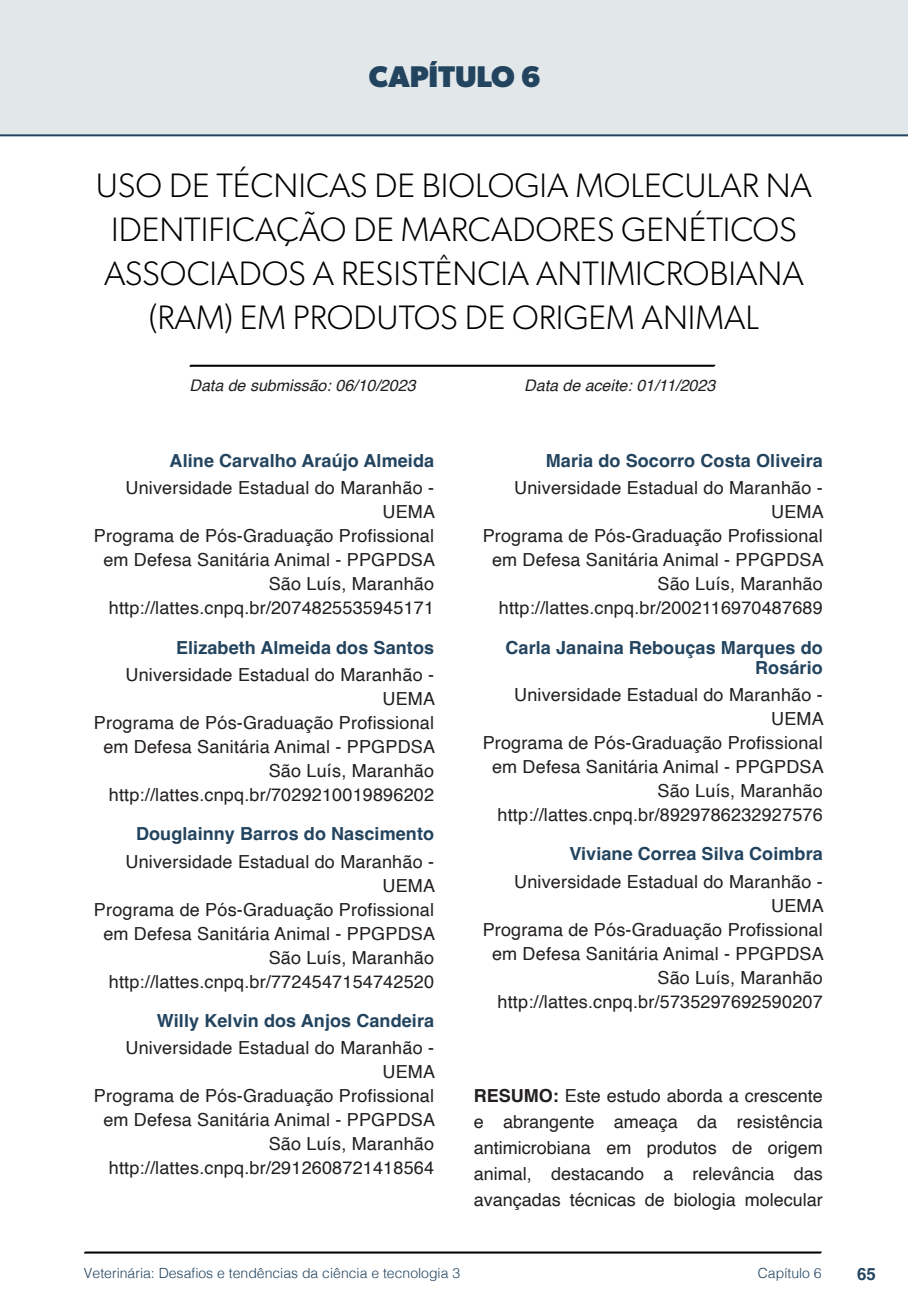
<style>
.page{position:relative;width:908px;height:1304px;background:#fff}
.page>*{position:absolute;margin:0;border:0;box-sizing:border-box;transform-origin:0 0}
.t1{font:300 34px/44px "Gibson";color:#000;text-align:center}
.t2{font:700 30px "Gibson";color:#23445f}
.t3{font:18px/24px "Helvetica";letter-spacing:.01em;color:#231f20;text-align:right}
.t4{font:700 18px/20px "Helvetica";letter-spacing:.005em;color:#23445f;text-align:right}
.t5{font:700 16.8px "Helvetica";color:#23445f}
.t6{font:italic 16px "Helvetica";color:#231f20}
.t7{font:300 14px "Helvetica";color:#23445f}
.s1{font-weight:700}
</style>
<div class="page">
<svg style="left:84px;top:1251px;width:737px;height:3px;background:#515151"></svg>
<svg style="left:189px;top:364px;width:526px;height:3px;background:#4f4f4f"></svg>
<div style="left:0;top:0;width:907px;height:136px;background:#e2e7e9"></div>
<div style="left:44px;top:72px;width:68px;height:61px;background:#e2e7e9"></div>
<h2 class="t2" style="left:369px;top:58px;width:173px">CAPÍTULO 6</h2>
<h1 class="t1" style="left:96px;top:163px;width:717px">USO DE TÉCNICAS DE BIOLOGIA MOLECULAR NA IDENTIFICAÇÃO DE MARCADORES GENÉTICOS ASSOCIADOS A RESISTÊNCIA ANTIMICROBIANA (RAM) EM PRODUTOS DE ORIGEM ANIMAL</h1>
<p class="t6" style="left:189px;top:373px;width:227px">Data de submissão: 06/10/2023</p>
<p class="t6" style="left:524px;top:373px;width:192px">Data de aceite: 01/11/2023</p>
<p class="t4" style="left:169px;top:453px;width:266px">Aline Carvalho Araújo Almeida</p>
<p class="t3" style="left:94px;top:477px;width:342px">Universidade Estadual do Maranhão -<br>UEMA<br>Programa de Pós-Graduação Profissional em Defesa Sanitária Animal - PPGPDSA<br>São Luís, Maranhão http://lattes.cnpq.br/2074825535945171</p>
<p class="t4" style="left:176px;top:639px;width:259px">Elizabeth Almeida dos Santos</p>
<p class="t3" style="left:94px;top:663px;width:342px">Universidade Estadual do Maranhão -<br>UEMA<br>Programa de Pós-Graduação Profissional em Defesa Sanitária Animal - PPGPDSA<br>São Luís, Maranhão http://lattes.cnpq.br/7029210019896202</p>
<p class="t4" style="left:136px;top:826px;width:299px">Douglainny Barros do Nascimento</p>
<p class="t3" style="left:94px;top:850px;width:342px">Universidade Estadual do Maranhão -<br>UEMA<br>Programa de Pós-Graduação Profissional em Defesa Sanitária Animal - PPGPDSA<br>São Luís, Maranhão http://lattes.cnpq.br/7724547154742520</p>
<p class="t4" style="left:157px;top:1013px;width:278px">Willy Kelvin dos Anjos Candeira</p>
<p class="t3" style="left:94px;top:1037px;width:342px">Universidade Estadual do Maranhão -<br>UEMA<br>Programa de Pós-Graduação Profissional em Defesa Sanitária Animal - PPGPDSA<br>São Luís, Maranhão http://lattes.cnpq.br/2912608721418564</p>
<p class="t4" style="left:545px;top:453px;width:278px">Maria do Socorro Costa Oliveira</p>
<p class="t3" style="left:482px;top:476px;width:342px">Universidade Estadual do Maranhão -<br>UEMA<br>Programa de Pós-Graduação Profissional em Defesa Sanitária Animal - PPGPDSA<br>São Luís, Maranhão http://lattes.cnpq.br/2002116970487689</p>
<p class="t4" style="left:505px;top:639px;width:318px">Carla Janaina Rebouças Marques do<br>Rosário</p>
<p class="t3" style="left:482px;top:683px;width:342px">Universidade Estadual do Maranhão -<br>UEMA<br>Programa de Pós-Graduação Profissional em Defesa Sanitária Animal - PPGPDSA<br>São Luís, Maranhão http://lattes.cnpq.br/8929786232927576</p>
<p class="t4" style="left:569px;top:846px;width:255px">Viviane Correa Silva Coimbra</p>
<p class="t3" style="left:482px;top:870px;width:342px">Universidade Estadual do Maranhão -<br>UEMA<br>Programa de Pós-Graduação Profissional em Defesa Sanitária Animal - PPGPDSA<br>São Luís, Maranhão http://lattes.cnpq.br/5735297692590207</p>
<p class="t3" style="left:473px;top:1083px;width:350px;line-height:26px;text-align:justify"><span class="s1">RESUMO:</span> Este estudo aborda a crescente e abrangente ameaça da resistência antimicrobiana em produtos de origem animal, destacando a relevância das avançadas técnicas de biologia molecular</p>
<p class="t7" style="left:84px;top:1261px;width:377px">Veterinária: Desafios e tendências da ciência e tecnologia 3</p>
<p class="t7" style="left:757px;top:1261px;width:65px">Capítulo 6</p>
<p class="t5" style="left:856px;top:1264px;width:20px">65</p>
</div>
